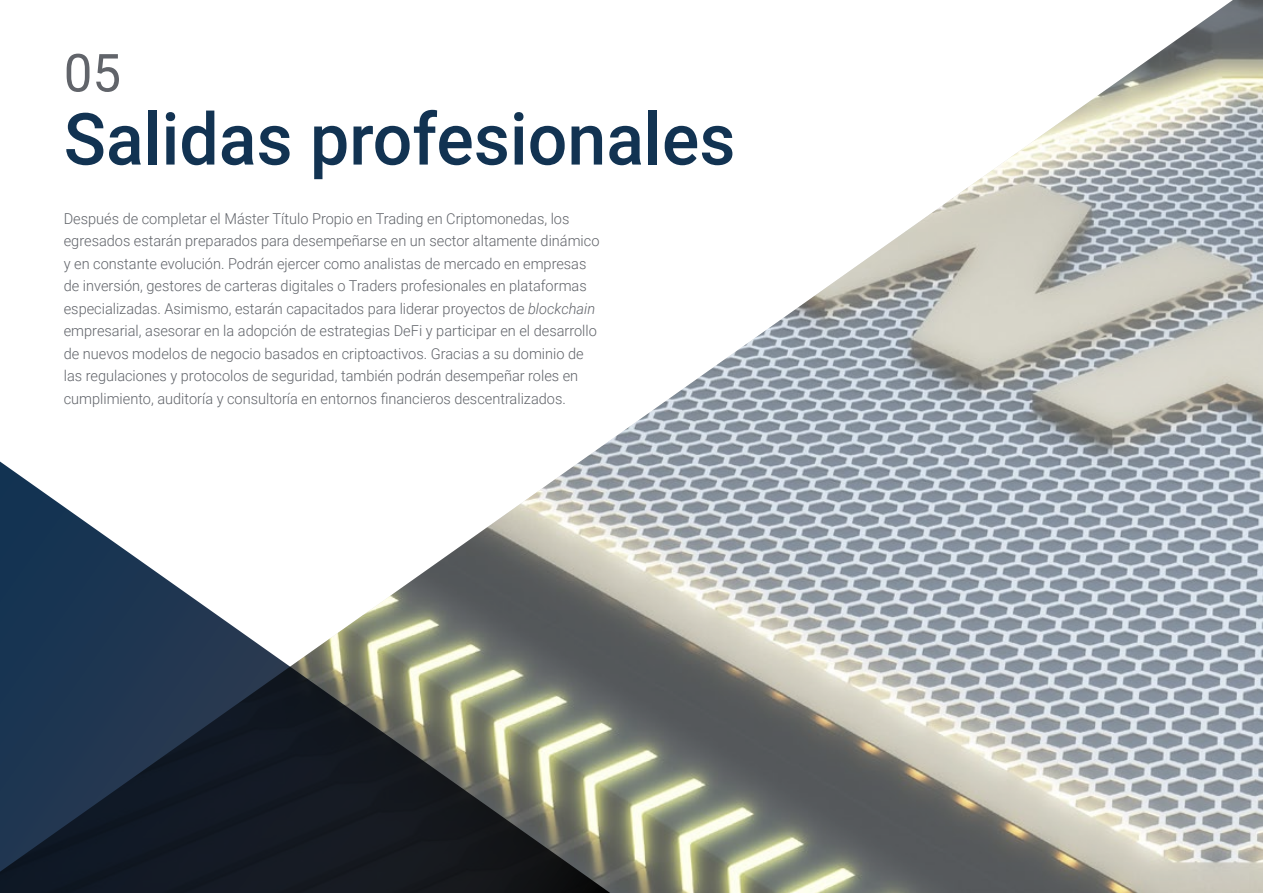
<style>
.page{position:relative;width:1263px;height:893px;background:#fff}
.page>*{position:absolute;margin:0;border:0;box-sizing:border-box;transform-origin:0 0}
.t1{font:500 72px "Roboto";color:#123352}
.t2{font:52.5px "Roboto";color:#61646a}
.t3{font:300 15px/22.5px "Roboto";color:#61646a}
.s1{font-style:italic}
</style>
<div class="page">
<img style="left:602px;top:0;width:661px;height:893px">
<svg style="left:0;top:446px;width:640px;height:447px"></svg>
<h2 class="t2" style="left:64px;top:36px;width:59px">05</h2>
<h1 class="t1" style="left:64px;top:89px;width:673px">Salidas profesionales</h1>
<p class="t3" style="left:64px;top:207px;width:537px">Después de completar el Máster Título Propio en Trading en Criptomonedas, los egresados estarán preparados para desempeñarse en un sector altamente dinámico y en constante evolución. Podrán ejercer como analistas de mercado en empresas de inversión, gestores de carteras digitales o Traders profesionales en plataformas especializadas. Asimismo, estarán capacitados para liderar proyectos de <span class="s1">blockchain </span>empresarial, asesorar en la adopción de estrategias DeFi y participar en el desarrollo de nuevos modelos de negocio basados en criptoactivos. Gracias a su dominio de las regulaciones y protocolos de seguridad, también podrán desempeñar roles en cumplimiento, auditoría y consultoría en entornos financieros descentralizados.</p>
</div>
